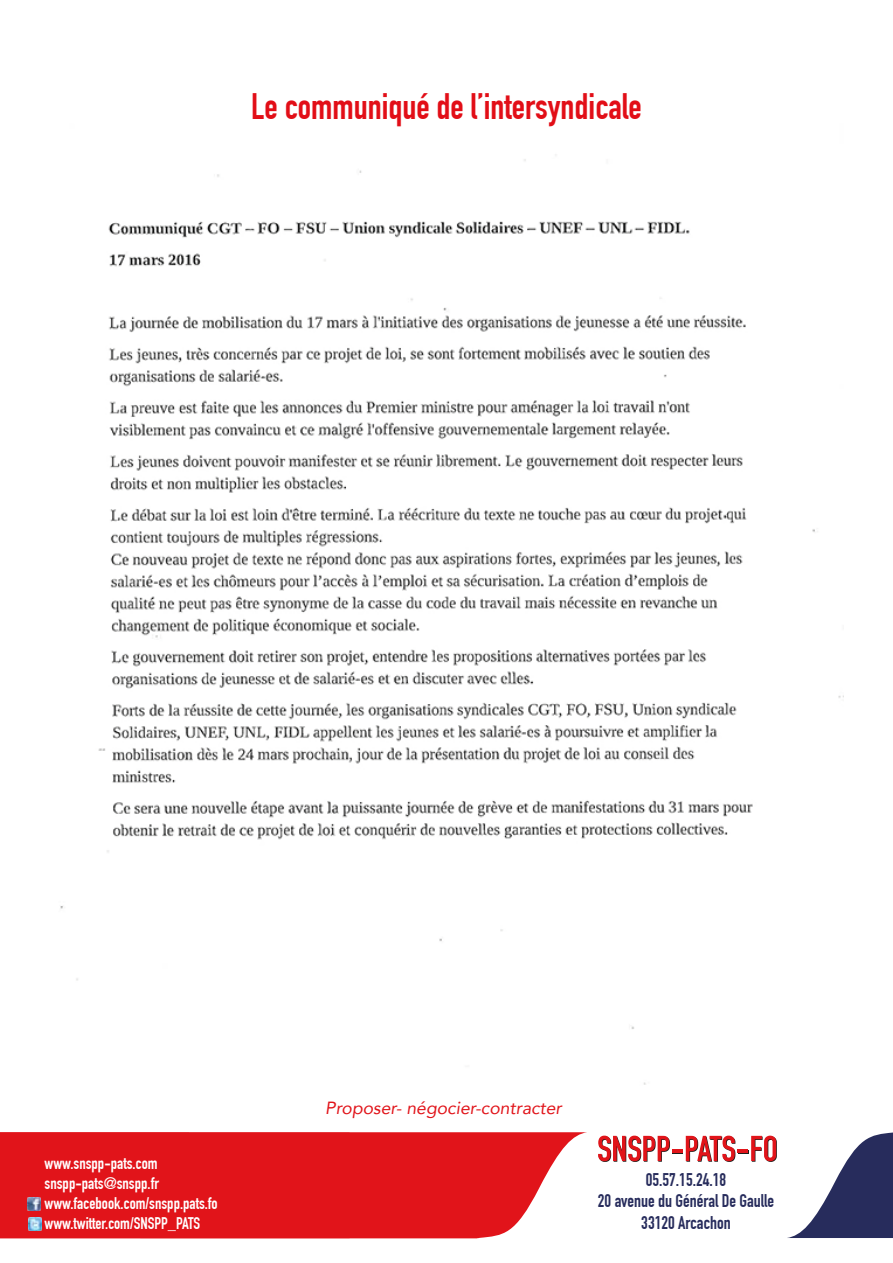
<style>
.page{position:relative;width:893px;height:1263px;background:#fff}
.page>*{position:absolute;margin:0;border:0;box-sizing:border-box;transform-origin:0 0}
.t1{font:700 36px "DIN Condensed";color:#e20e17}
.t2{font:700 18px/21.6px "DIN Condensed";color:#272c5c;text-align:center}
.t3{font:italic 17.55px "Avenir";color:#e1141a}
.t4{font:700 16.5px/19.8px "DIN Condensed";color:#fff}
</style>
<div class="page">
<img style="left:50px;top:154px;width:791px;height:1085px">
<svg style="left:673px;top:1150px;width:10px;height:4px"></svg>
<hr style="left:738px;top:1150px;width:11px;height:4px;background:#1e1e1c">
<svg style="left:598px;top:1135px;width:72px;height:27px"></svg>
<hr style="left:672px;top:1149px;width:10px;height:4px;background:#e1141a">
<svg style="left:686px;top:1135px;width:49px;height:27px"></svg>
<hr style="left:737px;top:1149px;width:11px;height:4px;background:#e1141a">
<svg style="left:751px;top:1135px;width:26px;height:27px"></svg>
<svg style="left:0;top:1132px;width:587px;height:106px;background:#e3272c"></svg>
<svg style="left:787px;top:1132px;width:106px;height:106px"></svg>
<svg style="left:28px;top:1217px;width:13px;height:13px"></svg>
<svg style="left:28px;top:1198px;width:13px;height:12px"></svg>
<h1 class="t1" style="left:251px;top:85px;width:392px">Le communiqué de l’intersyndicale</h1>
<p class="t4" style="left:45px;top:1153px;width:175px">www.snspp-pats.com snspp-pats@snspp.fr www.facebook.com/snspp.pats.fo www.twitter.com/SNSPP_PATS</p>
<p class="t3" style="left:325px;top:1097px;width:238px">Proposer- négocier-contracter</p>
<p class="t2" style="left:598px;top:1169px;width:178px">05.57.15.24.18<br>20 avenue du Général De Gaulle<br>33120 Arcachon</p>
</div>
